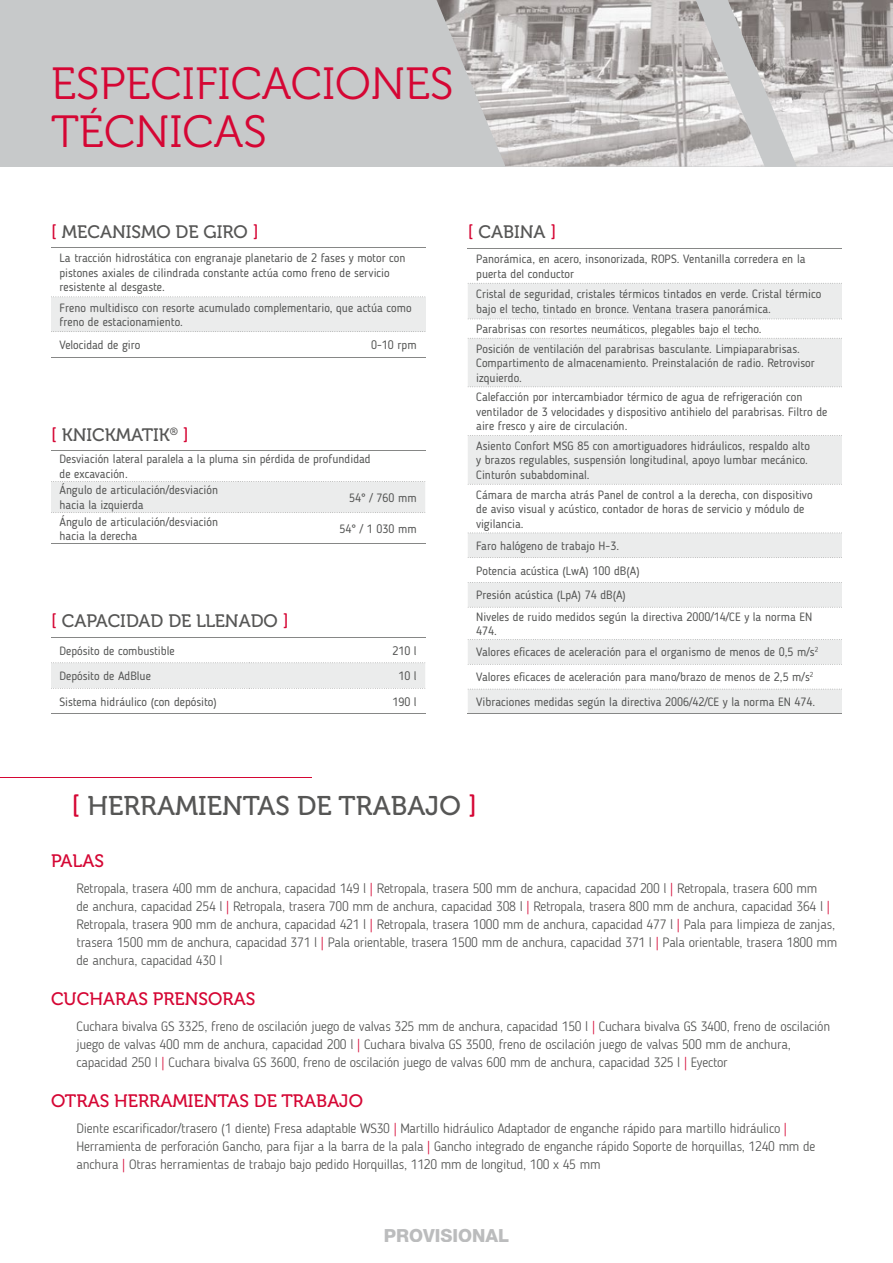
<style>
.page{position:relative;width:893px;height:1263px;background:#fff}
.page>*{position:absolute;margin:0;border:0;box-sizing:border-box;transform-origin:0 0}
.t1{font:45px/48px "Museo 300";color:#d50634}
.t2{font:27px "Museo 500";color:#565655}
.t3{font:18px "Museo 500";color:#565655}
.t4{font:18px "Museo 500";color:#d50634}
.t5{font:800 18px "Helvetica Neue LT Com";color:#bbbcbd}
.t6{font:300 13.5px/18px "Blogger Sans";letter-spacing:-.015em;color:#535453}
.t7{font:12px/14.4px "Blogger Sans";color:#535453}
.s1{color:#d50634}
</style>
<div class="page">
<div style="left:0;top:0;width:893px;height:167px;background:#c7c9ca"></div>
<img style="left:765px;top:0;width:128px;height:167px">
<img style="left:437px;top:0;width:328px;height:167px">
<hr style="left:0;top:777px;width:312px;height:1px;background:#d50634">
<hr style="left:51px;top:637px;width:198px;height:1px;background:#868786">
<hr style="left:249px;top:637px;width:176px;height:1px;background:#868786">
<div style="left:51px;top:662px;width:374px;height:27px;background:#ebecec"></div>
<hr style="left:51px;top:713px;width:198px;height:1px;background:#868786">
<hr style="left:249px;top:713px;width:176px;height:1px;background:#868786">
<div style="left:51px;top:297px;width:374px;height:35px;background:#ebecec"></div>
<hr style="left:51px;top:247px;width:187px;height:1px;background:#868786">
<hr style="left:238px;top:247px;width:187px;height:1px;background:#868786">
<svg style="left:51px;top:296px;width:374px;height:1px"></svg>
<svg style="left:51px;top:331px;width:374px;height:1px"></svg>
<hr style="left:51px;top:357px;width:187px;height:1px;background:#868786">
<hr style="left:238px;top:357px;width:187px;height:1px;background:#868786">
<hr style="left:51px;top:450px;width:187px;height:1px;background:#868786">
<hr style="left:238px;top:450px;width:187px;height:1px;background:#868786">
<div style="left:51px;top:481px;width:374px;height:32px;background:#ebecec"></div>
<hr style="left:51px;top:543px;width:187px;height:1px;background:#868786">
<hr style="left:238px;top:543px;width:187px;height:1px;background:#868786">
<svg style="left:468px;top:284px;width:374px;height:429px;fill:#ebecec"></svg>
<hr style="left:468px;top:248px;width:374px;height:1px;background:#868786">
<svg style="left:468px;top:283px;width:374px;height:1px"></svg>
<svg style="left:468px;top:319px;width:374px;height:1px"></svg>
<svg style="left:468px;top:338px;width:374px;height:1px"></svg>
<svg style="left:468px;top:386px;width:374px;height:1px"></svg>
<svg style="left:468px;top:435px;width:374px;height:1px"></svg>
<svg style="left:468px;top:484px;width:374px;height:1px"></svg>
<svg style="left:468px;top:532px;width:374px;height:1px"></svg>
<svg style="left:468px;top:557px;width:374px;height:1px"></svg>
<svg style="left:468px;top:582px;width:374px;height:1px"></svg>
<svg style="left:468px;top:607px;width:374px;height:1px"></svg>
<svg style="left:468px;top:639px;width:374px;height:1px"></svg>
<svg style="left:468px;top:664px;width:374px;height:1px"></svg>
<svg style="left:468px;top:689px;width:374px;height:1px"></svg>
<hr style="left:468px;top:713px;width:374px;height:1px;background:#868786">
<h1 class="t1" style="left:51px;top:61px;width:404px">ESPECIFICACIONES<br>TÉCNICAS</h1>
<h3 class="t3" style="left:51px;top:222px;width:209px"><span class="s1">[</span> MECANISMO DE GIRO <span class="s1">]</span></h3>
<p class="t7" style="left:60px;top:251px;width:348px">La tracción hidrostática con engranaje planetario de 2 fases y motor con pistones axiales de cilindrada constante actúa como freno de servicio resistente al desgaste.</p>
<p class="t7" style="left:60px;top:300px;width:354px">Freno multidisco con resorte acumulado complementario, que actúa como freno de estacionamiento.</p>
<p class="t7" style="left:60px;top:338px;width:82px">Velocidad de giro</p>
<p class="t7" style="left:371px;top:338px;width:47px">0-10 rpm</p>
<h3 class="t3" style="left:51px;top:425px;width:139px"><span class="s1">[</span> KNICKMATIK<sup>®</sup> <span class="s1">]</span></h3>
<p class="t7" style="left:60px;top:452px;width:313px">Desviación lateral paralela a la pluma sin pérdida de profundidad de excavación.</p>
<p class="t7" style="left:60px;top:483px;width:160px">Ángulo de articulación/desviación hacia la izquierda</p>
<p class="t7" style="left:349px;top:490px;width:69px">54° / 760 mm</p>
<p class="t7" style="left:60px;top:514px;width:160px">Ángulo de articulación/desviación hacia la derecha</p>
<p class="t7" style="left:340px;top:521px;width:79px">54° / 1 030 mm</p>
<h3 class="t3" style="left:51px;top:611px;width:239px"><span class="s1">[</span> CAPACIDAD DE LLENADO <span class="s1">]</span></h3>
<p class="t7" style="left:60px;top:643px;width:117px">Depósito de combustible</p>
<p class="t7" style="left:392px;top:643px;width:26px">210 l</p>
<p class="t7" style="left:60px;top:669px;width:93px">Depósito de AdBlue</p>
<p class="t7" style="left:398px;top:669px;width:20px">10 l</p>
<p class="t7" style="left:60px;top:694px;width:159px">Sistema hidráulico (con depósito)</p>
<p class="t7" style="left:392px;top:694px;width:26px">190 l</p>
<h3 class="t3" style="left:468px;top:222px;width:90px"><span class="s1">[</span> CABINA <span class="s1">]</span></h3>
<p class="t7" style="left:476px;top:252px;width:331px">Panorámica, en acero, insonorizada, ROPS. Ventanilla corredera en la puerta del conductor</p>
<p class="t7" style="left:476px;top:287px;width:347px">Cristal de seguridad, cristales térmicos tintados en verde. Cristal térmico bajo el techo, tintado en bronce. Ventana trasera panorámica.</p>
<p class="t7" style="left:476px;top:319px;width:325px;line-height:19.5px">Parabrisas con resortes neumáticos, plegables bajo el techo.<br>Posición de ventilación del parabrisas basculante. Limpiaparabrisas.</p>
<p class="t7" style="left:476px;top:356px;width:340px">Compartimento de almacenamiento. Preinstalación de radio. Retrovisor izquierdo.</p>
<p class="t7" style="left:476px;top:390px;width:353px">Calefacción por intercambiador térmico de agua de refrigeración con ventilador de 3 velocidades y dispositivo antihielo del parabrisas. Filtro de aire fresco y aire de circulación.</p>
<p class="t7" style="left:476px;top:439px;width:335px">Asiento Confort MSG 85 con amortiguadores hidráulicos, respaldo alto y brazos regulables, suspensión longitudinal, apoyo lumbar mecánico.<br>Cinturón subabdominal.</p>
<p class="t7" style="left:476px;top:487px;width:338px">Cámara de marcha atrás Panel de control a la derecha, con dispositivo de aviso visual y acústico, contador de horas de servicio y módulo de vigilancia.</p>
<p class="t7" style="left:476px;top:533px;width:165px;line-height:24.8px">Faro halógeno de trabajo H-3.<br>Potencia acústica (LwA) 100 dB(A)<br>Presión acústica (LpA) 74 dB(A)</p>
<p class="t7" style="left:476px;top:609px;width:338px">Niveles de ruido medidos según la directiva 2000/14/CE y la norma EN<br>474.</p>
<p class="t7" style="left:476px;top:640px;width:343px;line-height:24.8px">Valores eficaces de aceleración para el organismo de menos de 0,5 m/s<sup>2<br></sup>Valores eficaces de aceleración para mano/brazo de menos de 2,5 m/s<sup>2<br></sup>Vibraciones medidas según la directiva 2006/42/CE y la norma EN 474.</p>
<h2 class="t2" style="left:71px;top:791px;width:407px"><span class="s1">[</span> HERRAMIENTAS DE TRABAJO <span class="s1">]</span></h2>
<h3 class="t4" style="left:51px;top:851px;width:55px">PALAS</h3>
<p class="t6" style="left:77px;top:879px;width:762px">Retropala, trasera 400 mm de anchura, capacidad 149 l <span class="s1">|</span> Retropala, trasera 500 mm de anchura, capacidad 200 l <span class="s1">|</span> Retropala, trasera 600 mm<br>de anchura, capacidad 254 l <span class="s1">|</span> Retropala, trasera 700 mm de anchura, capacidad 308 l <span class="s1">|</span> Retropala, trasera 800 mm de anchura, capacidad 364 l <span class="s1">| </span>Retropala, trasera 900 mm de anchura, capacidad 421 l <span class="s1">|</span> Retropala, trasera 1000 mm de anchura, capacidad 477 l <span class="s1">|</span> Pala para limpieza de zanjas, trasera 1500 mm de anchura, capacidad 371 l <span class="s1">|</span> Pala orientable, trasera 1500 mm de anchura, capacidad 371 l <span class="s1">|</span> Pala orientable, trasera 1800 mm de anchura, capacidad 430 l</p>
<h3 class="t4" style="left:51px;top:989px;width:206px">CUCHARAS PRENSORAS</h3>
<p class="t6" style="left:77px;top:1017px;width:755px">Cuchara bivalva GS 3325, freno de oscilación juego de valvas 325 mm de anchura, capacidad 150 l <span class="s1">|</span> Cuchara bivalva GS 3400, freno de oscilación juego de valvas 400 mm de anchura, capacidad 200 l <span class="s1">|</span> Cuchara bivalva GS 3500, freno de oscilación juego de valvas 500 mm de anchura, capacidad 250 l <span class="s1">|</span> Cuchara bivalva GS 3600, freno de oscilación juego de valvas 600 mm de anchura, capacidad 325 l <span class="s1">|</span> Eyector</p>
<h3 class="t4" style="left:51px;top:1091px;width:313px">OTRAS HERRAMIENTAS DE TRABAJO</h3>
<p class="t6" style="left:77px;top:1120px;width:740px">Diente escarificador/trasero (1 diente) Fresa adaptable WS30 <span class="s1">|</span> Martillo hidráulico Adaptador de enganche rápido para martillo hidráulico <span class="s1">|<br></span>Herramienta de perforación Gancho, para fijar a la barra de la pala <span class="s1">|</span> Gancho integrado de enganche rápido Soporte de horquillas, 1240 mm de anchura <span class="s1">|</span> Otras herramientas de trabajo bajo pedido Horquillas, 1120 mm de longitud, 100 x 45 mm</p>
<h3 class="t5" style="left:384px;top:1224px;width:127px">PROVISIONAL</h3>
</div>
